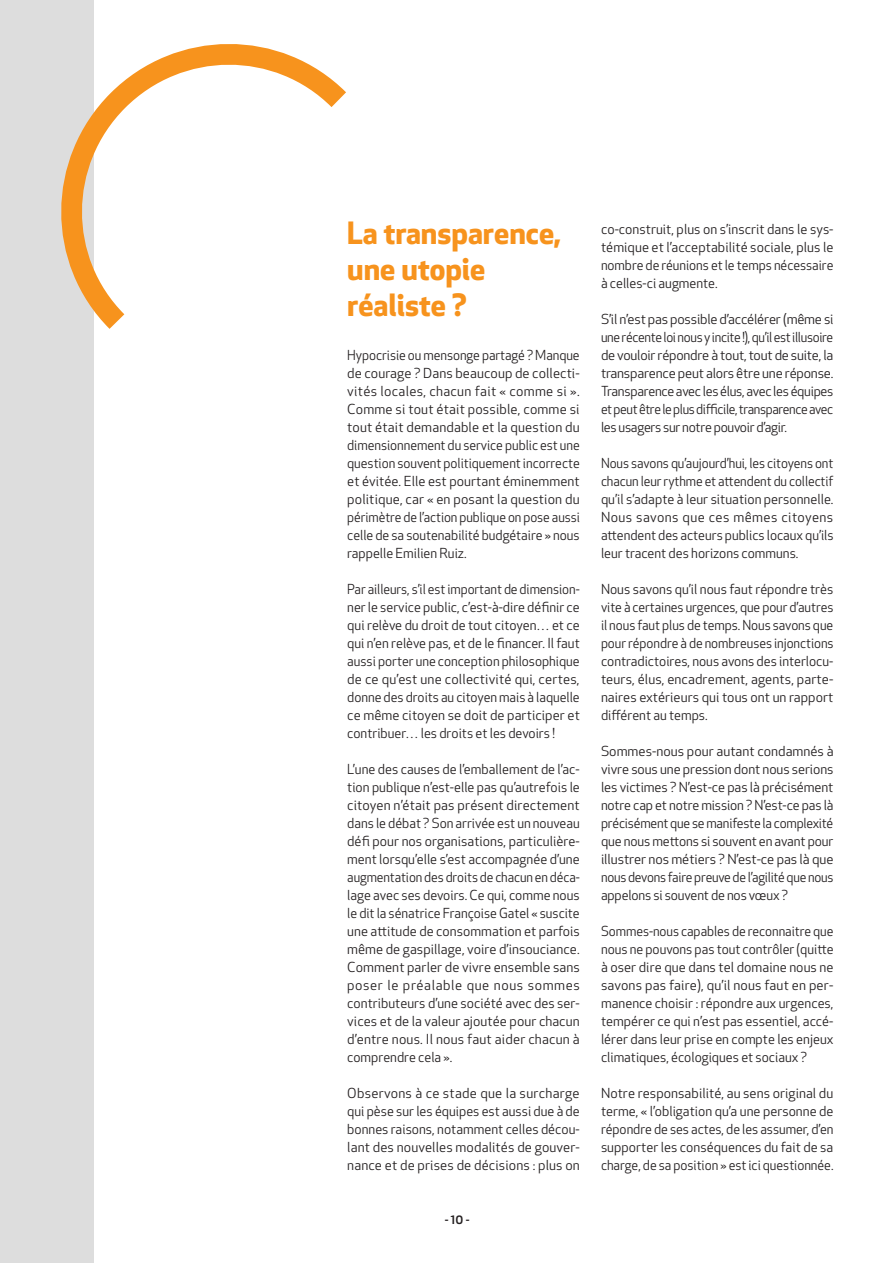
<style>
.page{position:relative;width:893px;height:1263px;background:#fff}
.page>*{position:absolute;margin:0;border:0;box-sizing:border-box;transform-origin:0 0}
.t1{font:700 30px/36px "Apex New";color:#f7931d}
.t2{font:13.5px/18px "Apex New";color:#231f20;text-align:justify}
.t3{font:500 12px "Apex New";color:#231f20}
.s1{font-size:13.5px}
</style>
<div class="page">
<div style="left:0;top:0;width:94px;height:1263px;background:#ddd"></div>
<svg style="left:61px;top:44px;width:285px;height:285px"></svg>
<h1 class="t1" style="left:347px;top:213px;width:216px">La transparence, une utopie réaliste ?</h1>
<p class="t2" style="left:347px;top:346px;width:234px">Hypocrisie ou mensonge partagé ? Manque de courage ? Dans beaucoup de collecti&shy;vités locales, chacun fait « comme si ».<br>Comme si tout était possible, comme si tout était demandable et la question du dimensionnement du service public est une question souvent politiquement incorrecte et évitée. Elle est pourtant éminemment politique, car « en posant la question du périmètre de l’action publique on pose aussi celle de sa soutenabilité budgétaire » nous rappelle Emilien Ruiz.</p>
<p class="t2" style="left:347px;top:580px;width:234px">Par ailleurs, s’il est important de dimension&shy;ner le service public, c’est-à-dire définir ce qui relève du droit de tout citoyen… et ce qui n’en relève pas, et de le financer. Il faut aussi porter une conception philosophique de ce qu’est une collectivité qui, certes, donne des droits au citoyen mais à laquelle ce même citoyen se doit de participer et contribuer… les droits et les devoirs !</p>
<p class="t2" style="left:347px;top:760px;width:234px">L’une des causes de l’emballement de l’ac&shy;tion publique n’est-elle pas qu’autrefois le citoyen n’était pas présent directement dans le débat ? Son arrivée est un nouveau défi pour nos organisations, particulière&shy;ment lorsqu’elle s’est accompagnée d’une augmentation des droits de chacun en déca&shy;lage avec ses devoirs. Ce qui, comme nous le dit la sénatrice Françoise Gatel « suscite une attitude de consommation et parfois même de gaspillage, voire d’insouciance.<br>Comment parler de vivre ensemble sans poser le préalable que nous sommes contributeurs d’une société avec des ser&shy;vices et de la valeur ajoutée pour chacun d’entre nous. Il nous faut aider chacun à comprendre cela ».</p>
<p class="t2" style="left:347px;top:1084px;width:234px">Observons à ce stade que la surcharge qui pèse sur les équipes est aussi due à de bonnes raisons, notamment celles décou&shy;lant des nouvelles modalités de gouver&shy;nance et de prises de décisions : plus on</p>
<p class="t3" style="left:445px;top:1212px;width:26px">- <span class="s1">10</span> -</p>
<p class="t2" style="left:601px;top:220px;width:234px">co-construit, plus on s’inscrit dans le sys&shy;témique et l’acceptabilité sociale, plus le nombre de réunions et le temps nécessaire à celles-ci augmente.</p>
<p class="t2" style="left:601px;top:310px;width:234px">S’il n’est pas possible d’accélérer (même si une récente loi nous y incite !), qu’il est illusoire de vouloir répondre à tout, tout de suite, la transparence peut alors être une réponse.<br>Transparence avec les élus, avec les équipes et peut être le plus difficile, transparence avec les usagers sur notre pouvoir d’agir.</p>
<p class="t2" style="left:601px;top:454px;width:234px">Nous savons qu’aujourd’hui, les citoyens ont chacun leur rythme et attendent du collectif qu’il s’adapte à leur situation personnelle.<br>Nous savons que ces mêmes citoyens attendent des acteurs publics locaux qu’ils leur tracent des horizons communs.</p>
<p class="t2" style="left:601px;top:580px;width:234px">Nous savons qu’il nous faut répondre très vite à certaines urgences, que pour d’autres il nous faut plus de temps. Nous savons que pour répondre à de nombreuses injonctions contradictoires, nous avons des interlocu&shy;teurs, élus, encadrement, agents, parte&shy;naires extérieurs qui tous ont un rapport différent au temps.</p>
<p class="t2" style="left:601px;top:742px;width:234px">Sommes-nous pour autant condamnés à vivre sous une pression dont nous serions les victimes ? N’est-ce pas là précisément notre cap et notre mission ? N’est-ce pas là précisément que se manifeste la complexité que nous mettons si souvent en avant pour illustrer nos métiers ? N’est-ce pas là que nous devons faire preuve de l’agilité que nous appelons si souvent de nos vœux ?</p>
<p class="t2" style="left:601px;top:922px;width:234px">Sommes-nous capables de reconnaitre que nous ne pouvons pas tout contrôler (quitte à oser dire que dans tel domaine nous ne savons pas faire), qu’il nous faut en per&shy;manence choisir : répondre aux urgences, tempérer ce qui n’est pas essentiel, accé&shy;lérer dans leur prise en compte les enjeux climatiques, écologiques et sociaux ?</p>
<p class="t2" style="left:601px;top:1084px;width:234px">Notre responsabilité, au sens original du terme, « l’obligation qu’a une personne de répondre de ses actes, de les assumer, d’en supporter les conséquences du fait de sa charge, de sa position » est ici questionnée.</p>
</div>
